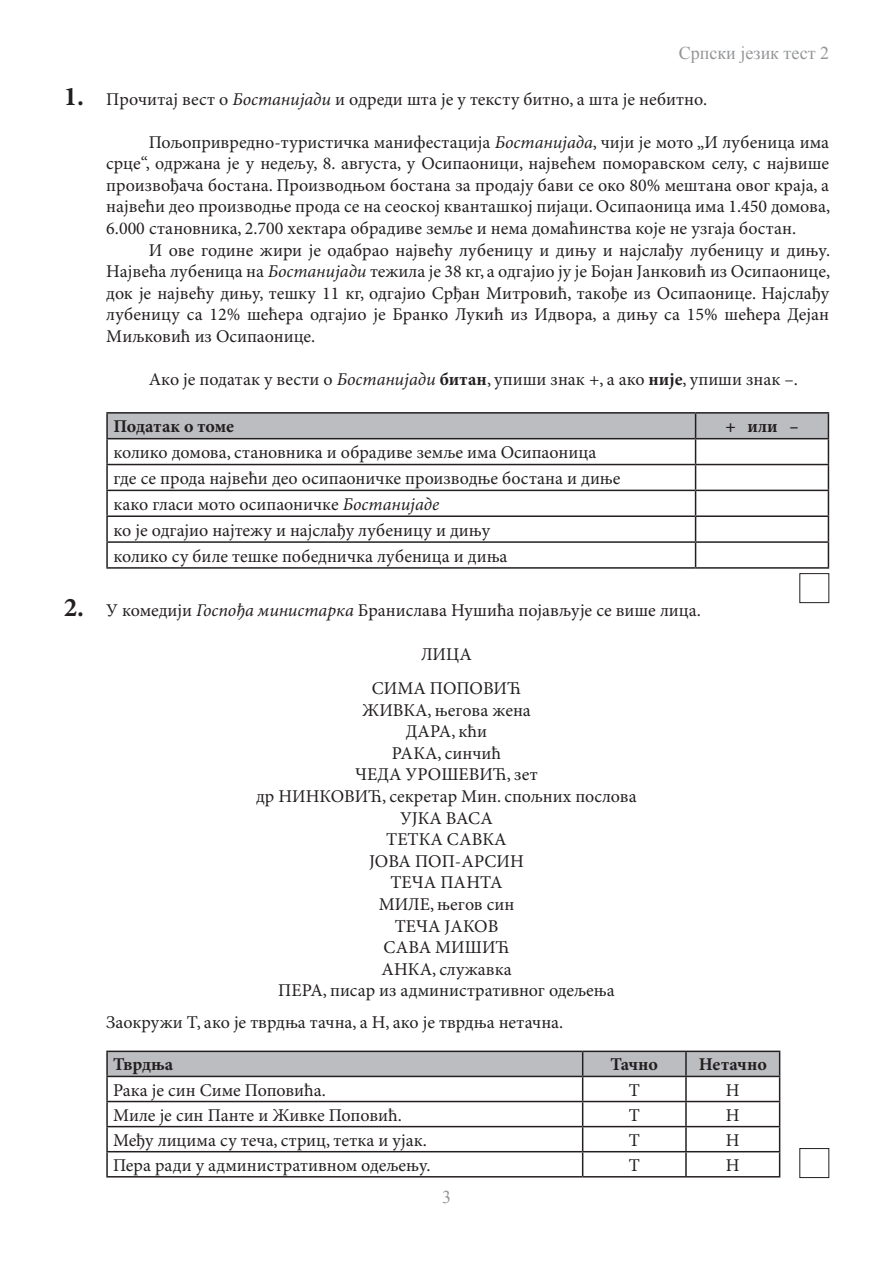
<style>
.page{position:relative;width:893px;height:1263px;background:#fff}
.page>*{position:absolute;margin:0;border:0;box-sizing:border-box;transform-origin:0 0}
.t1{font:18px/21.6px "Minion Pro";color:#231f20;text-align:justify}
.t2{font:700 18px "Minion Pro";letter-spacing:-.005em;color:#231f20}
.t3{font:18px "Times New Roman";color:#939598}
.s1{font-weight:700;font-size:27px}
.s2{font-style:italic}
.s3{font-weight:700}
</style>
<div class="page">
<hr style="left:106px;top:412px;width:590px;height:2px;background:#231f20">
<hr style="left:106px;top:414px;width:2px;height:24px;background:#231f20">
<hr style="left:696px;top:412px;width:133px;height:2px;background:#231f20">
<hr style="left:106px;top:438px;width:590px;height:1px;background:#231f20">
<hr style="left:106px;top:439px;width:2px;height:25px;background:#231f20">
<hr style="left:106px;top:464px;width:590px;height:1px;background:#231f20">
<hr style="left:106px;top:465px;width:2px;height:25px;background:#231f20">
<hr style="left:106px;top:490px;width:590px;height:1px;background:#231f20">
<hr style="left:106px;top:491px;width:2px;height:24px;background:#231f20">
<hr style="left:106px;top:515px;width:590px;height:2px;background:#231f20">
<hr style="left:106px;top:517px;width:2px;height:24px;background:#231f20">
<hr style="left:106px;top:541px;width:590px;height:2px;background:#231f20">
<hr style="left:106px;top:543px;width:2px;height:24px;background:#231f20">
<svg style="left:107px;top:413px;width:722px;height:154px"></svg>
<hr style="left:106px;top:567px;width:590px;height:2px;background:#231f20">
<hr style="left:696px;top:567px;width:133px;height:2px;background:#231f20">
<hr style="left:106px;top:1050px;width:477px;height:2px;background:#231f20">
<hr style="left:106px;top:1052px;width:2px;height:24px;background:#231f20">
<hr style="left:583px;top:1050px;width:103px;height:2px;background:#231f20">
<hr style="left:686px;top:1050px;width:94px;height:2px;background:#231f20">
<hr style="left:106px;top:1076px;width:477px;height:1px;background:#231f20">
<hr style="left:106px;top:1077px;width:2px;height:24px;background:#231f20">
<hr style="left:106px;top:1101px;width:477px;height:1px;background:#231f20">
<hr style="left:106px;top:1102px;width:2px;height:24px;background:#231f20">
<hr style="left:106px;top:1126px;width:477px;height:1px;background:#231f20">
<hr style="left:106px;top:1127px;width:2px;height:24px;background:#231f20">
<hr style="left:106px;top:1151px;width:477px;height:1px;background:#231f20">
<hr style="left:106px;top:1152px;width:2px;height:24px;background:#231f20">
<svg style="left:107px;top:1051px;width:673px;height:125px"></svg>
<hr style="left:106px;top:1176px;width:477px;height:1px;background:#231f20">
<hr style="left:583px;top:1176px;width:103px;height:1px;background:#231f20">
<hr style="left:686px;top:1176px;width:94px;height:1px;background:#231f20">
<div style="left:799px;top:573px;width:30px;height:30px;border:1px solid #231f20"></div>
<div style="left:799px;top:1148px;width:30px;height:30px;border:1px solid #231f20"></div>
<p class="t3" style="left:679px;top:41px;width:152px">Српски језик тест 2</p>
<p class="t1" style="left:64px;top:89px;width:645px"><span class="s1">1.</span> Прочитај вест о <span class="s2">Бостанијади</span> и одреди шта је у тексту битно, а шта је небитно.</p>
<p class="t1" style="left:106px;top:132px;width:725px;text-indent:43px">Пољопривредно-туристичка манифестација <span class="s2">Бостанијада</span>, чији је мото „И лубеница има срце“, одржана је у недељу, 8. августа, у Осипаоници, највећем поморавском селу, с највише произвођача бостана. Производњом бостана за продају бави се око 80% мештана овог краја, а нaјвећи део производње прода се на сеоској кванташкој пијаци. Осипаоница има 1.450 домова, 6.000 становника, 2.700 хектара обрадиве земље и нема домаћинства које не узгаја бостан.</p>
<p class="t1" style="left:106px;top:240px;width:725px;text-indent:43px">И ове године жири је одабрао највећу лубеницу и дињу и најслађу лубеницу и дињу.<br>Највећа лубеница на <span class="s2">Бостанијади</span> тежила је 38 кг, а одгајио ју је Бојан Јанковић из Осипаонице, док је највећу дињу, тешку 11 кг, одгајио Срђан Митровић, такође из Осипаонице. Најслађу лубеницу са 12% шећера одгајио је Бранко Лукић из Идвора, а дињу са 15% шећера Дејан Миљковић из Осипаонице.</p>
<p class="t1" style="left:149px;top:369px;width:651px">Ако је податак у вести о <span class="s2">Бостанијади</span> <span class="s3">битан</span>, упиши знак +, а ако <span class="s3">није</span>, упиши знак –.</p>
<p class="t2" style="left:113px;top:416px;width:122px">Податак о томе</p>
<p class="t2" style="left:725px;top:416px;width:75px">+ или –</p>
<p class="t1" style="left:113px;top:440px;width:509px;line-height:25.8px;text-align:left">колико домова, становника и обрадиве земље има Осипаоница где се прода највећи део осипаоничке производње бостана и диње како гласи мото осипаоничке <span class="s2">Бостанијаде<br></span>ко је одгајио најтежу и најслађу лубеницу и дињу<br>колико су биле тешке победничка лубеница и диња</p>
<p class="t1" style="left:64px;top:600px;width:639px"><span class="s1">2.</span> У комедији <span class="s2">Госпођа министарка</span> Бранислава Нушића појављује се више лица.</p>
<p class="t1" style="left:372px;top:637px;width:151px;line-height:34.3px;text-align:center">ЛИЦА<br>СИМА ПОПОВИЋ</p>
<p class="t1" style="left:256px;top:700px;width:382px;text-align:center">ЖИВКА, његова жена<br>ДАРА, кћи<br>РАКА, синчић<br>ЧЕДА УРОШЕВИЋ, зет<br>др НИНКОВИЋ, секретар Мин. спољних послова<br>УЈКА ВАСА<br>ТЕТКА САВКА<br>ЈОВА ПОП-АРСИН<br>ТЕЧА ПАНТА<br>МИЛЕ, његов син<br>ТЕЧА ЈАКОВ<br>САВА МИШИЋ<br>АНКА, служавка<br>ПЕРА, писар из административног одељења</p>
<p class="t1" style="left:106px;top:1012px;width:458px">Заокружи Т, ако је тврдња тачна, a Н, ако је тврдња нетачна.</p>
<p class="t2" style="left:113px;top:1054px;width:62px">Тврдња</p>
<p class="t2" style="left:611px;top:1054px;width:49px">Тачно</p>
<p class="t2" style="left:699px;top:1054px;width:70px">Нетачно</p>
<p class="t1" style="left:113px;top:1080px;width:214px">Рака је син Симе Поповића.</p>
<p class="t1" style="left:629px;top:1080px;width:13px">Т</p>
<p class="t1" style="left:726px;top:1080px;width:15px">Н</p>
<p class="t1" style="left:113px;top:1105px;width:290px">Миле је син Панте и Живке Поповић.</p>
<p class="t1" style="left:629px;top:1105px;width:13px">Т</p>
<p class="t1" style="left:726px;top:1105px;width:15px">Н</p>
<p class="t1" style="left:113px;top:1130px;width:315px">Међу лицима су теча, стриц, тетка и ујак.</p>
<p class="t1" style="left:629px;top:1130px;width:13px">Т</p>
<p class="t1" style="left:726px;top:1130px;width:15px">Н</p>
<p class="t1" style="left:113px;top:1155px;width:319px">Пера ради у административном одељењу.</p>
<p class="t1" style="left:629px;top:1155px;width:13px">Т</p>
<p class="t1" style="left:726px;top:1155px;width:15px">Н</p>
<p class="t3" style="left:442px;top:1184px;width:10px">3</p>
</div>
